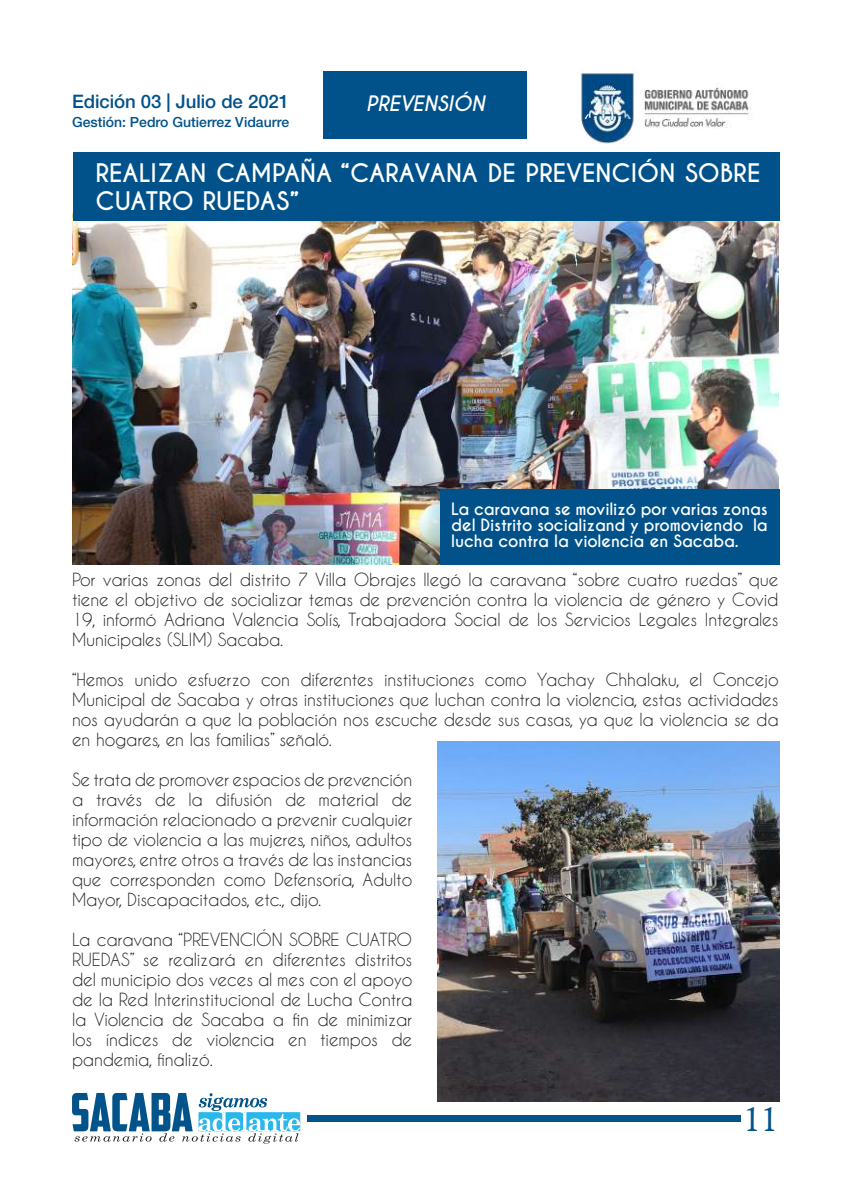
<style>
.page{position:relative;width:851px;height:1191px;background:#fff}
.page>*{position:absolute;margin:0;border:0;box-sizing:border-box;transform-origin:0 0}
.t1{font:34px "Calisto";color:#015389}
.t2{font:700 24px/28.8px "Caviar Dreams";color:#fff}
.t3{font:italic 700 20px "Caviar Dreams";color:#fff}
.t4{font:500 18.6px "Helvetica Neue LT Pro";letter-spacing:-.005em;color:#01528a}
.t5{font:17px/20px "Caviar Dreams";letter-spacing:-.01em;color:#231f20;text-align:justify}
.t6{font:700 16px/16px "Caviar Dreams";letter-spacing:-.01em;color:#fff;text-align:justify}
.t7{font:500 14px "Helvetica Neue LT Pro";color:#01528a}
</style>
<div class="page">
<svg style="left:72px;top:1093px;width:228px;height:50px"></svg>
<div style="left:307px;top:1115px;width:433px;height:7px;background:#015389"></div>
<img style="left:578px;top:73px;width:173px;height:71px">
<div style="left:324px;top:71px;width:203px;height:68px;background:#01528a"></div>
<img style="left:72px;top:212px;width:706px;height:352px">
<div style="left:73px;top:153px;width:706px;height:68px;background:#01528a"></div>
<div style="left:440px;top:489px;width:339px;height:75px;background:#01528a"></div>
<img style="left:437px;top:741px;width:342px;height:360px">
<p class="t4" style="left:72px;top:90px;width:219px">Edición 03 | Julio de 2021</p>
<p class="t7" style="left:72px;top:113px;width:218px">Gestión: Pedro Gutierrez Vidaurre</p>
<p class="t3" style="left:366px;top:91px;width:120px">PREVENSIÓN</p>
<h2 class="t2" style="left:95px;top:159px;width:666px">REALIZAN CAMPAÑA “CARAVANA DE PREVENCIÓN SOBRE<br>CUATRO RUEDAS”</h2>
<p class="t6" style="left:451px;top:502px;width:318px">La caravana se movilizó por varias zonas del Distrito socializand y promoviendo la lucha contra la violencia en Sacaba.</p>
<p class="t5" style="left:72px;top:569px;width:708px">Por varias zonas del distrito 7 Villa Obrajes llegó la caravana “sobre cuatro ruedas” que tiene el objetivo de socializar temas de prevención contra la violencia de género y Covid 19, informó Adriana Valencia Solís, Trabajadora Social de los Servicios Legales Integrales Municipales (SLIM) Sacaba.</p>
<p class="t5" style="left:72px;top:669px;width:708px">“Hemos unido esfuerzo con diferentes instituciones como Yachay Chhalaku, el Concejo Municipal de Sacaba y otras instituciones que luchan contra la violencia, estas actividades nos ayudarán a que la población nos escuche desde sus casas, ya que la violencia se da en hogares, en las familias” señaló.</p>
<p class="t5" style="left:72px;top:769px;width:342px">Se trata de promover espacios de prevención a través de la difusión de material de información relacionado a prevenir cualquier tipo de violencia a las mujeres, niños, adultos mayores, entre otros a través de las instancias que corresponden como Defensoría, Adulto Mayor, Discapacitados, etc., dijo.</p>
<p class="t5" style="left:72px;top:929px;width:342px">La caravana “PREVENCIÓN SOBRE CUATRO RUEDAS” se realizará en diferentes distritos del municipio dos veces al mes con el apoyo de la Red Interinstitucional de Lucha Contra la Violencia de Sacaba a fin de minimizar los índices de violencia en tiempos de pandemia, finalizó.</p>
<h1 class="t1" style="left:743px;top:1099px;width:36px">11</h1>
</div>
